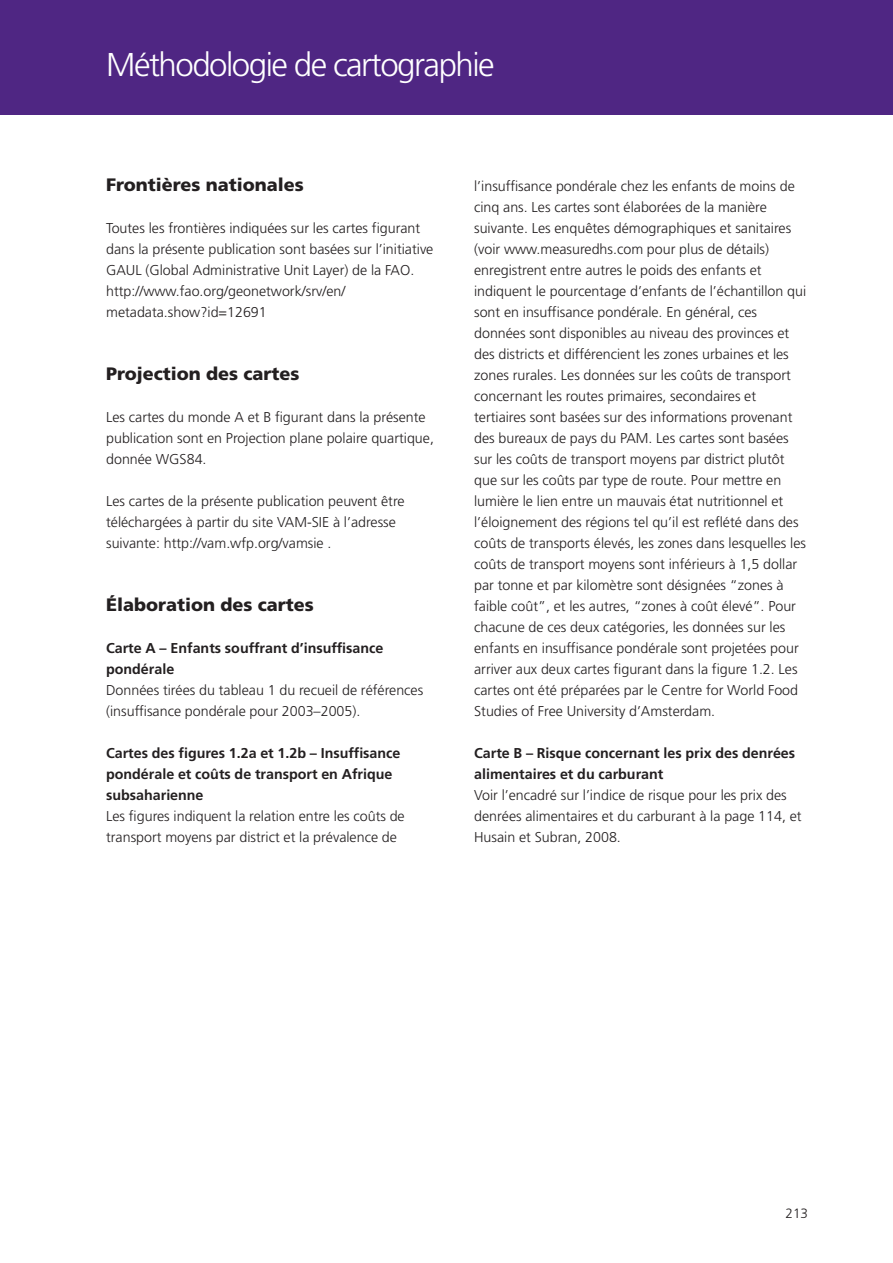
<style>
.page{position:relative;width:893px;height:1263px;background:#fff}
.page>*{position:absolute;margin:0;border:0;box-sizing:border-box;transform-origin:0 0}
.t1{font:300 33px "Frutiger";letter-spacing:-.045em;color:#fff}
.t2{font:900 18px "Frutiger";color:#231f20}
.t3{font:300 14.25px/21px "Frutiger";color:#231f20}
.t4{font:700 14.25px/21px "Frutiger";color:#231f20}
.t5{font:300 13.5px "Frutiger";color:#231f20}
</style>
<div class="page">
<div style="left:0;top:0;width:892px;height:115px;background:#4f2683"></div>
<h1 class="t1" style="left:106px;top:51px;width:390px">Méthodologie de cartographie</h1>
<p class="t2" style="left:106px;top:177px;width:199px">Frontières nationales</p>
<p class="t3" style="left:106px;top:218px;width:329px">Toutes les frontières indiquées sur les cartes figurant dans la présente publication sont basées sur l’initiative GAUL (Global Administrative Unit Layer) de la FAO. http://www.fao.org/geonetwork/srv/en/ metadata.show?id=12691</p>
<p class="t2" style="left:106px;top:366px;width:195px">Projection des cartes</p>
<p class="t3" style="left:106px;top:407px;width:329px">Les cartes du monde A et B figurant dans la présente publication sont en Projection plane polaire quartique, donnée WGS84.</p>
<p class="t3" style="left:106px;top:491px;width:300px">Les cartes de la présente publication peuvent être téléchargées à partir du site VAM-SIE à l’adresse suivante: http://vam.wfp.org/vamsie .</p>
<p class="t2" style="left:106px;top:597px;width:209px">Élaboration des cartes</p>
<p class="t4" style="left:106px;top:638px;width:279px">Carte A – Enfants souffrant d’insuffisance pondérale</p>
<p class="t3" style="left:106px;top:680px;width:318px">Données tirées du tableau 1 du recueil de références (insuffisance pondérale pour 2003–2005).</p>
<p class="t4" style="left:106px;top:743px;width:296px">Cartes des figures 1.2a et 1.2b – Insuffisance pondérale et coûts de transport en Afrique subsaharienne</p>
<p class="t3" style="left:106px;top:806px;width:300px">Les figures indiquent la relation entre les coûts de transport moyens par district et la prévalence de</p>
<p class="t3" style="left:474px;top:176px;width:333px">l’insuffisance pondérale chez les enfants de moins de cinq ans. Les cartes sont élaborées de la manière suivante. Les enquêtes démographiques et sanitaires (voir www.measuredhs.com pour plus de détails) enregistrent entre autres le poids des enfants et indiquent le pourcentage d’enfants de l’échantillon qui sont en insuffisance pondérale. En général, ces données sont disponibles au niveau des provinces et des districts et différencient les zones urbaines et les zones rurales. Les données sur les coûts de transport concernant les routes primaires, secondaires et tertiaires sont basées sur des informations provenant des bureaux de pays du PAM. Les cartes sont basées sur les coûts de transport moyens par district plutôt que sur les coûts par type de route. Pour mettre en lumière le lien entre un mauvais état nutritionnel et l’éloignement des régions tel qu’il est reflété dans des coûts de transports élevés, les zones dans lesquelles les coûts de transport moyens sont inférieurs à 1,5 dollar par tonne et par kilomètre sont désignées “zones à faible coût”, et les autres, “zones à coût élevé”. Pour chacune de ces deux catégories, les données sur les enfants en insuffisance pondérale sont projetées pour arriver aux deux cartes figurant dans la figure 1.2. Les cartes ont été préparées par le Centre for World Food Studies of Free University d’Amsterdam.</p>
<p class="t4" style="left:474px;top:743px;width:322px">Carte B – Risque concernant les prix des denrées alimentaires et du carburant</p>
<p class="t3" style="left:474px;top:785px;width:329px">Voir l’encadré sur l’indice de risque pour les prix des denrées alimentaires et du carburant à la page 114, et<br>Husain et Subran, 2008.</p>
<p class="t5" style="left:785px;top:1208px;width:24px">213</p>
</div>
